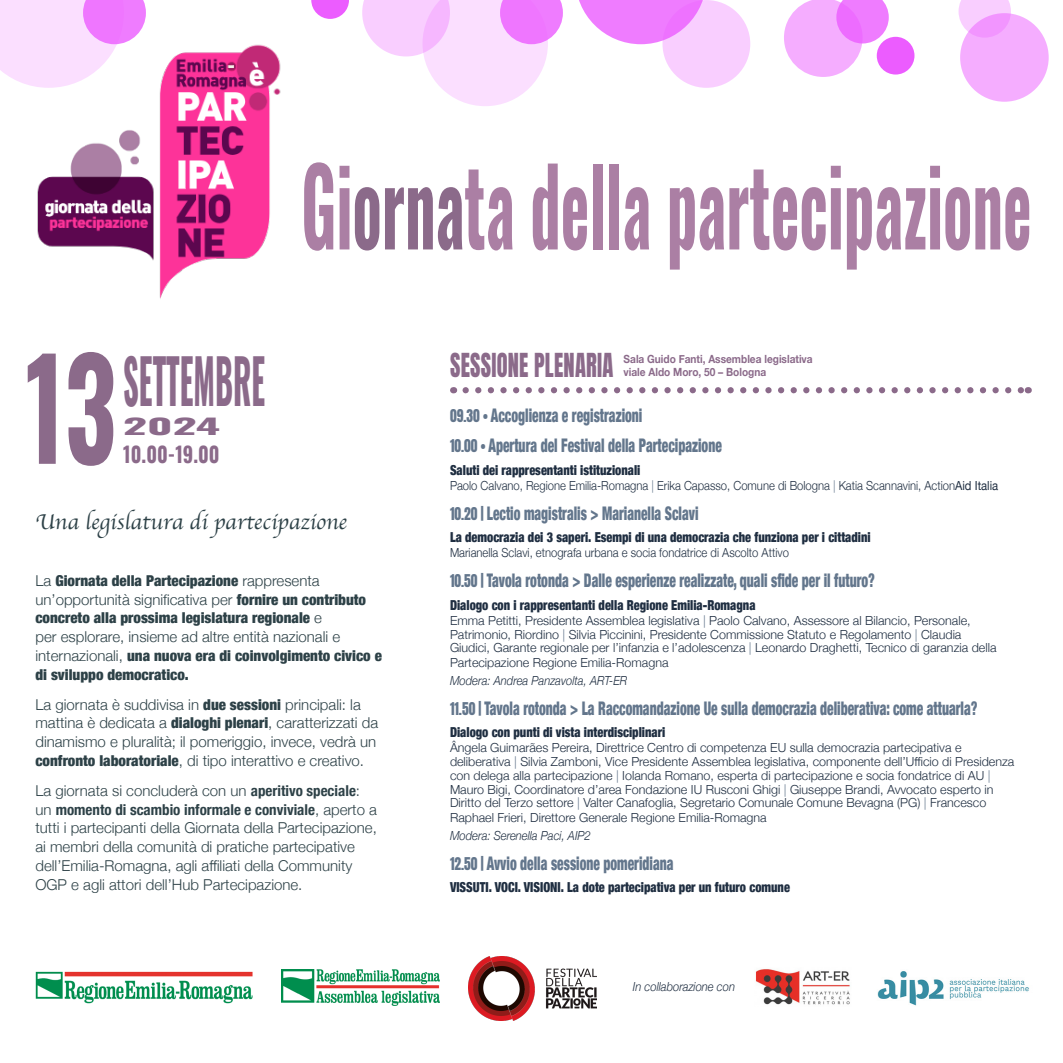
<style>
.page{position:relative;width:1063px;height:1063px;background:#fff}
.page>*{position:absolute;margin:0;border:0;box-sizing:border-box;transform-origin:0 0}
.t1{font:700 106px "Oswald";color:#ab7fa4;scale:.57 1}
.t2{font:700 61.25px "Oswald";color:#8b6a8a;scale:.5 1}
.t3{font:28.12px "Anton";letter-spacing:.01em;color:#8b6a8a;scale:.8 1}
.t4{font:22.5px "Apple Chancery";color:#2d4147}
.t5{font:700 21.38px/28.6px "Oswald";color:#8b6a8a;scale:2.17 1}
.t6{font:900 condensed 18.75px/30px "Helvetica Neue";color:#63768c;scale:.72 1}
.t7{font:300 15px/18.8px "Helvetica Neue";color:#2d4147}
.t8{font:900 condensed 15px/18.8px "Helvetica Neue";color:#2d4147}
.t9{font:900 condensed 13.75px "Helvetica Neue";color:#1f2e41;scale:.9 1}
.t10{font:300 12.5px/13.8px "Helvetica Neue";color:#1f2e41}
.t11{font:300 12.5px "Helvetica Neue";color:#1f2e41;scale:.9 1}
.t12{font:italic 300 12.5px "Helvetica Neue";color:#1f2e41;scale:.9 1}
.t13{font:700 11.25px/13.5px "Helvetica Neue";color:#8b6a8a;scale:.9 1}
.s1{color:#8b6a8a}
.s2{font-size:136.12px}
.s3{font-weight:300;font-stretch:normal}
.s4{font-weight:900;font-stretch:condensed}
.s5{font-weight:700;font-stretch:condensed}
.s6{font-family:"Anton";font-weight:400;font-stretch:normal;font-size:15px}
.s7{color:#63768c}
.s8{font-weight:400}
</style>
<div class="page">
<img style="left:37px;top:44px;width:244px;height:255px">
<svg style="left:466px;top:387px;width:556px;height:6px"></svg>
<svg style="left:959px;top:0;width:52px;height:38px"></svg>
<svg style="left:960px;top:13px;width:89px;height:89px;background:#f4abff"></svg>
<div style="left:877px;top:37px;width:37px;height:38px;background:#ec5cff;border-radius:50%"></div>
<svg style="left:784px;top:0;width:105px;height:77px"></svg>
<div style="left:663px;top:0;width:87px;height:88px;background:#f9ceff;border-radius:50%"></div>
<svg style="left:579px;top:0;width:124px;height:44px"></svg>
<svg style="left:0;top:0;width:146px;height:88px"></svg>
<svg style="left:362px;top:0;width:201px;height:106px"></svg>
<svg style="left:311px;top:0;width:38px;height:19px"></svg>
<img style="left:35px;top:971px;width:218px;height:33px">
<img style="left:281px;top:969px;width:158px;height:37px">
<img style="left:468px;top:957px;width:128px;height:63px">
<img style="left:877px;top:971px;width:152px;height:35px">
<img style="left:755px;top:969px;width:95px;height:36px">
<h1 class="t1" style="left:301px;top:151px;width:1283px">Gi<span class="s1">orna</span>ta della partecipazione</h1>
<h2 class="t2" style="left:26px;top:349px;width:481px"><span class="s2">13</span>SETTEMBRE</h2>
<h3 class="t5" style="left:123px;top:413px;width:46px">2024<br>10.00-19.00</h3>
<h3 class="t4" style="left:35px;top:504px;width:313px">Una legislatura di partecipazione</h3>
<p class="t8" style="left:35px;top:570px;width:348px"><span class="s3">La</span> Giornata della Partecipazione <span class="s3">rappresenta un’opportunità significativa per</span> fornire un contributo concreto alla prossima legislatura regionale <span class="s3">e<br>per esplorare, insieme ad altre entità nazionali e internazionali,</span> una nuova era di coinvolgimento civico e di sviluppo democratico.</p>
<p class="t7" style="left:35px;top:694px;width:344px">La giornata è suddivisa in <span class="s4">due sessioni</span> principali: la mattina è dedicata a <span class="s4">dialoghi plenari</span>, caratterizzati da dinamismo e pluralità; il pomeriggio, invece, vedrà un <span class="s4">confronto laboratoriale</span>, di tipo interattivo e creativo.</p>
<p class="t7" style="left:35px;top:780px;width:343px">La giornata si concluderà con un <span class="s5">aperitivo speciale</span>: un <span class="s5">momento di scambio informale e conviviale</span>, aperto a tutti i partecipanti della Giornata della Partecipazione, ai membri della comunità di pratiche partecipative dell’Emilia-Romagna, agli affiliati della Community OGP e agli attori dell’Hub Partecipazione.</p>
<h3 class="t3" style="left:450px;top:351px;width:206px">SESSIONE PLENARIA</h3>
<h3 class="t6" style="left:450px;top:400px;width:379px"><span class="s6">09.30 •</span> Accoglienza e registrazioni<br><span class="s6">10.00 •</span> Apertura del Festival della Partecipazione</h3>
<p class="t9" style="left:450px;top:459px;width:213px">Saluti dei rappresentanti istituzionali</p>
<p class="t11" style="left:450px;top:475px;width:611px">Paolo Calvano, Regione Emilia-Romagna <span class="s7">|</span> Erika Capasso, Comune di Bologna <span class="s7">|</span> Katia Scannavini, Action<span class="s8">Aid Italia</span></p>
<h3 class="t6" style="left:450px;top:497px;width:347px"><span class="s6">10.20 |</span> Lectio magistralis &gt; Marianella Sclavi</h3>
<p class="t9" style="left:450px;top:526px;width:469px">La democrazia dei 3 saperi. Esempi di una democrazia che funziona per i cittadini</p>
<p class="t11" style="left:450px;top:543px;width:378px">Marianella Sclavi, etnografa urbana e socia fondatrice di Ascolto Attivo</p>
<h3 class="t6" style="left:450px;top:565px;width:592px"><span class="s6">10.50 |</span> Tavola rotonda &gt; Dalle esperienze realizzate, quali sfide per il futuro?</h3>
<p class="t9" style="left:450px;top:594px;width:341px">Dialogo con i rappresentanti della Regione Emilia-Romagna</p>
<p class="t10" style="left:450px;top:613px;width:548px">Emma Petitti, Presidente Assemblea legislativa <span class="s7">|</span> Paolo Calvano, Assessore al Bilancio, Personale,<br>Patrimonio, Riordino <span class="s7">|</span> Silvia Piccinini, Presidente Commissione Statuto e Regolamento <span class="s7">|</span> Claudia<br>Giudici, Garante regionale per l’infanzia e l’adolescenza <span class="s7">|</span> Leonardo Draghetti, Tecnico di garanzia della</p>
<p class="t10" style="left:450px;top:655px;width:220px">Partecipazione Regione Emilia-Romagna</p>
<p class="t12" style="left:450px;top:670px;width:198px">Modera: Andrea Panzavolta, ART-ER</p>
<h3 class="t6" style="left:450px;top:692px;width:734px"><span class="s6">11.50 |</span> Tavola rotonda &gt; La Raccomandazione Ue sulla democrazia deliberativa: come attuarla?</h3>
<p class="t9" style="left:450px;top:721px;width:241px">Dialogo con punti di vista interdisciplinari</p>
<p class="t10" style="left:450px;top:740px;width:566px">Ângela Guimarães Pereira, Direttrice Centro di competenza EU sulla democrazia partecipativa e deliberativa <span class="s7">|</span> Silvia Zamboni, Vice Presidente Assemblea legislativa, componente dell’Ufficio di Presidenza con delega alla partecipazione <span class="s7">|</span> Iolanda Romano, esperta di partecipazione e socia fondatrice di AU <span class="s7">| </span>Mauro Bigi, Coordinatore d’area Fondazione IU Rusconi Ghigi <span class="s7">|</span> Giuseppe Brandi, Avvocato esperto in Diritto del Terzo settore <span class="s7">|</span> Valter Canafoglia, Segretario Comunale Comune Bevagna (PG) <span class="s7">|</span> Francesco</p>
<p class="t10" style="left:450px;top:810px;width:318px">Raphael Frieri, Direttore Generale Regione Emilia-Romagna</p>
<p class="t12" style="left:450px;top:825px;width:158px">Modera: Serenella Paci, AIP2</p>
<h3 class="t6" style="left:450px;top:847px;width:312px"><span class="s6">12.50 |</span> Avvio della sessione pomeridiana</h3>
<p class="t9" style="left:450px;top:876px;width:379px">VISSUTI. VOCI. VISIONI. La dote partecipativa per un futuro comune</p>
<p class="t13" style="left:624px;top:352px;width:212px">Sala Guido Fanti, Assemblea legislativa viale Aldo Moro, 50 – Bologna</p>
<p class="t12" style="left:633px;top:977px;width:115px">In collaborazione con</p>
</div>
